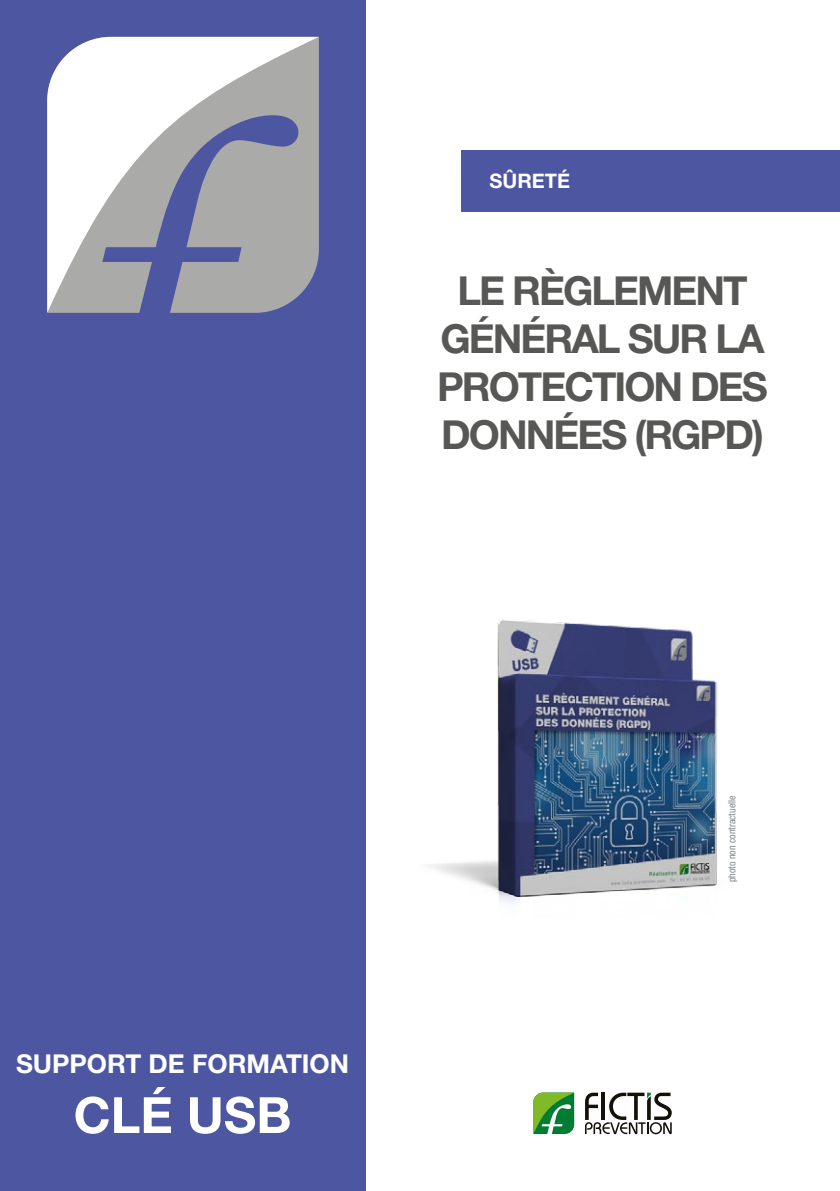
<style>
.page{position:relative;width:840px;height:1191px;background:#fff}
.page>*{position:absolute;margin:0;border:0;box-sizing:border-box;transform-origin:0 0}
.t1{font:700 50px "Helvetica Neue LT Std";color:#fff}
.t2{font:700 40px/48px "Helvetica Neue LT Std";letter-spacing:-.05em;color:#575756;text-align:center}
.t3{font:700 26px "Helvetica Neue LT Std";color:#fff}
.t4{font:700 20px "Helvetica Neue LT Std";color:#fff}
.t5{font:condensed 10px "Helvetica Neue";color:#82878b}
</style>
<div class="page">
<img style="left:365px;top:595px;width:353px;height:323px">
<div style="left:0;top:0;width:365px;height:1191px;background:#4d56a1"></div>
<svg style="left:47px;top:37px;width:272px;height:276px;background:#babbc5"></svg>
<div style="left:461px;top:150px;width:378px;height:62px;background:#4d56a1"></div>
<svg style="left:533px;top:1092px;width:41px;height:42px;background:#4fa34b"></svg>
<svg style="left:585px;top:1092px;width:86px;height:42px"></svg>
<p class="t4" style="left:489px;top:169px;width:82px">SÛRETÉ</p>
<p class="t2" style="left:437px;top:265px;width:332px">LE RÈGLEMENT<br>GÉNÉRAL SUR LA<br>PROTECTION DES<br>DONNÉES (RGPD)</p>
<p class="t3" style="left:16px;top:1047px;width:334px">SUPPORT DE FORMATION</p>
<p class="t1" style="left:74px;top:1084px;width:219px">CLÉ USB</p>
<p class="t5" style="left:725px;top:882px;width:88px;rotate:-90deg">photo non contractuelle</p>
</div>
